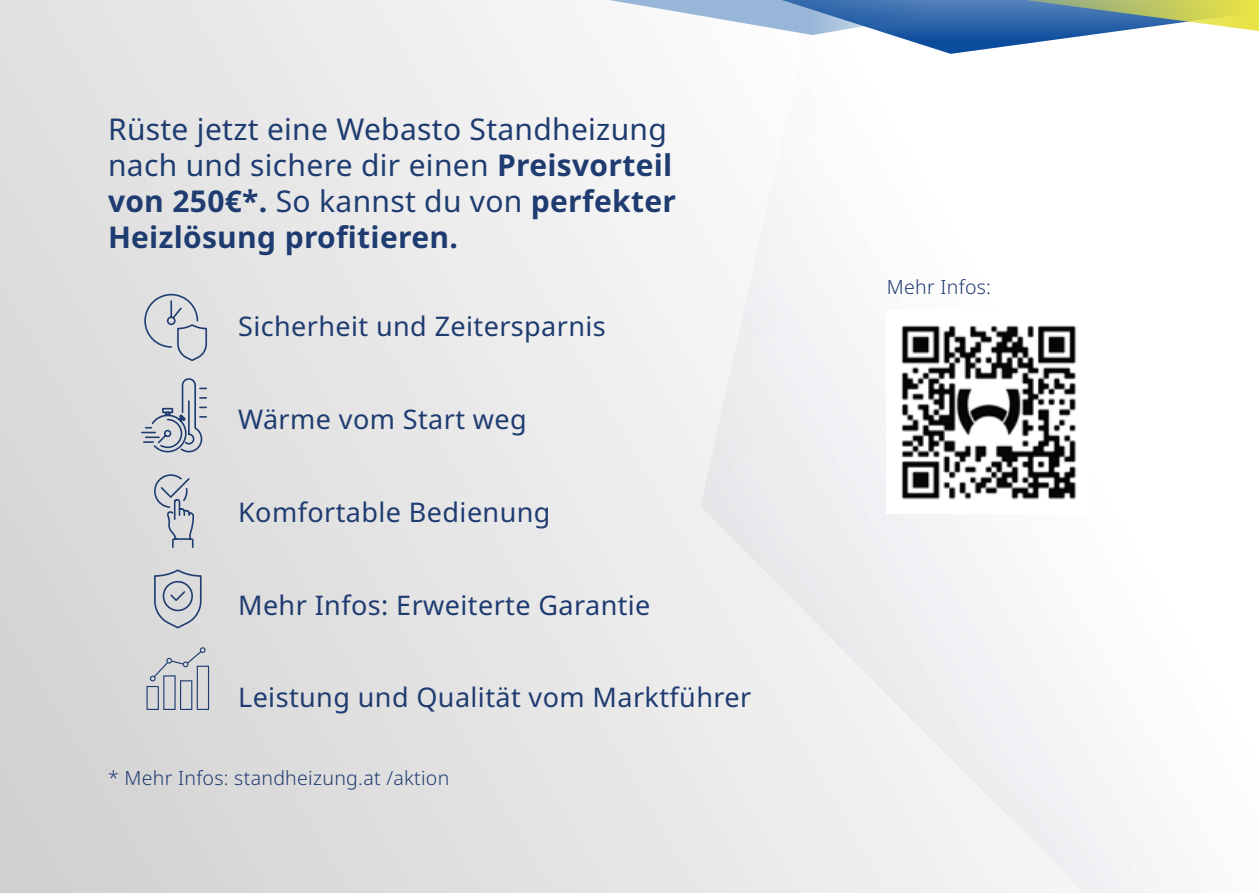
<style>
.page{position:relative;width:1259px;height:893px;background:#fff}
.page>*{position:absolute;margin:0;border:0;box-sizing:border-box;transform-origin:0 0}
.t1{font:30px/36px "Noto Sans";letter-spacing:.01em;color:#1f3c71}
.t2{font:27px "Noto Sans";letter-spacing:.015em;color:#1f3c71}
.t3{font:300 19.5px "Noto Sans";letter-spacing:.015em;color:#1f3c71}
.s1{font-weight:700}
</style>
<div class="page">
<div style="left:0;top:0;width:1259px;height:893px;background:linear-gradient(to bottom,#edeced,#dcdbdc)"></div>
<div style="left:673px;top:0;width:586px;height:893px;background:#000;opacity:.32"></div>
<svg style="left:461px;top:0;width:798px;height:54px"></svg>
<svg style="left:143px;top:293px;width:65px;height:70px;background:#cdcfd5"></svg>
<svg style="left:140px;top:377px;width:68px;height:76px;background:#c2c6ce"></svg>
<svg style="left:153px;top:473px;width:42px;height:76px;background:#c3c6cd"></svg>
<svg style="left:153px;top:568px;width:49px;height:62px;background:#bfc3cb"></svg>
<svg style="left:146px;top:647px;width:63px;height:63px;background:#c1c5cc"></svg>
<img style="left:887px;top:310px;width:203px;height:203px">
<p class="t1" style="left:108px;top:112px;width:569px">Rüste jetzt eine Webasto Standheizung nach und sichere dir einen <span class="s1">Preisvorteil von 250€*.</span> So kannst du von <span class="s1">perfekter Heizlösung profitieren.</span></p>
<p class="t2" style="left:238px;top:310px;width:369px">Sicherheit und Zeitersparnis</p>
<p class="t2" style="left:238px;top:403px;width:290px">Wärme vom Start weg</p>
<p class="t2" style="left:238px;top:496px;width:314px">Komfortable Bedienung</p>
<p class="t2" style="left:238px;top:589px;width:414px">Mehr Infos: Erweiterte Garantie</p>
<p class="t2" style="left:238px;top:682px;width:515px">Leistung und Qualität vom Marktführer</p>
<p class="t3" style="left:108px;top:767px;width:343px">* Mehr Infos: standheizung.at /aktion</p>
<p class="t3" style="left:887px;top:276px;width:106px">Mehr Infos:</p>
</div>
